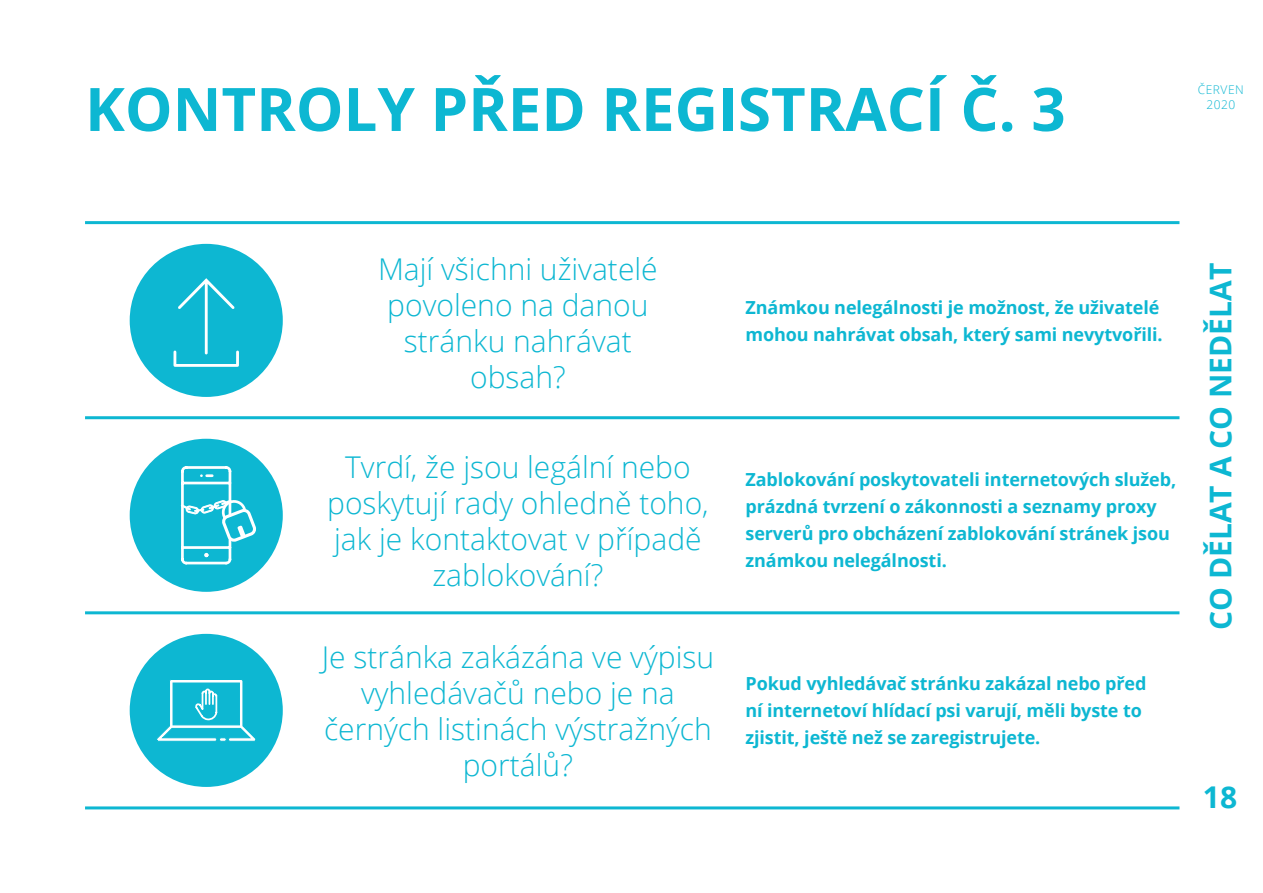
<style>
.page{position:relative;width:1263px;height:893px;background:#fff}
.page>*{position:absolute;margin:0;border:0;box-sizing:border-box;transform-origin:0 0}
.t1{font:700 60px "Open Sans";color:#0db7d2}
.t2{font:300 30px/36px "Open Sans";color:#0db7d2;text-align:center}
.t3{font:700 30px "Open Sans";color:#0db7d2}
.t4{font:700 18px/27px "Open Sans";letter-spacing:-.005em;color:#0db7d2}
.t5{font:300 12px/15px "Open Sans";letter-spacing:.04em;color:#0db7d2;text-align:center}
</style>
<div class="page">
<hr style="left:85px;top:221px;width:1094px;height:3px;background:#0db7d2">
<hr style="left:85px;top:806px;width:1094px;height:3px;background:#0db7d2">
<hr style="left:85px;top:611px;width:1094px;height:3px;background:#0db7d2">
<hr style="left:85px;top:416px;width:1094px;height:3px;background:#0db7d2">
<div style="left:130px;top:244px;width:153px;height:153px;background:#0db7d2;border-radius:50%"></div>
<div style="left:173px;top:350px;width:66px;height:17px;border:3px solid #fff"></div>
<svg style="left:178px;top:278px;width:57px;height:76px"></svg>
<div style="left:130px;top:439px;width:153px;height:153px;background:#0db7d2;border-radius:50%"></div>
<svg style="left:180px;top:466px;width:76px;height:99px"></svg>
<div style="left:130px;top:634px;width:153px;height:153px;background:#0db7d2;border-radius:50%"></div>
<svg style="left:157px;top:680px;width:99px;height:62px"></svg>
<h1 class="t1" style="left:85px;top:67px;width:982px">KONTROLY PŘED REGISTRACÍ Č. 3</h1>
<p class="t5" style="left:1198px;top:82px;width:47px">ČERVEN<br>2020</p>
<h2 class="t2" style="left:378px;top:251px;width:281px">Mají všichni uživatelé povoleno na danou stránku nahrávat obsah?</h2>
<h2 class="t2" style="left:327px;top:448px;width:383px">Tvrdí, že jsou legální nebo poskytují rady ohledně toho, jak je kontaktovat v případě zablokování?</h2>
<h2 class="t2" style="left:322px;top:638px;width:394px">Je stránka zakázána ve výpisu vyhledávačů nebo je na černých listinách výstražných portálů?</h2>
<p class="t4" style="left:745px;top:293px;width:419px">Známkou nelegálnosti je možnost, že uživatelé mohou nahrávat obsah, který sami nevytvořili.</p>
<p class="t4" style="left:745px;top:465px;width:432px">Zablokování poskytovateli internetových služeb, prázdná tvrzení o zákonnosti a seznamy proxy serverů pro obcházení zablokování stránek jsou známkou nelegálnosti.</p>
<p class="t4" style="left:745px;top:670px;width:402px">Pokud vyhledávač stránku zakázal nebo před ní internetoví hlídací psi varují, měli byste to zjistit, ještě než se zaregistrujete.</p>
<h2 class="t3" style="left:1199px;top:630px;width:369px;rotate:-90deg">CO DĚLAT A CO NEDĚLAT</h2>
<h2 class="t3" style="left:1203px;top:776px;width:36px">18</h2>
</div>
